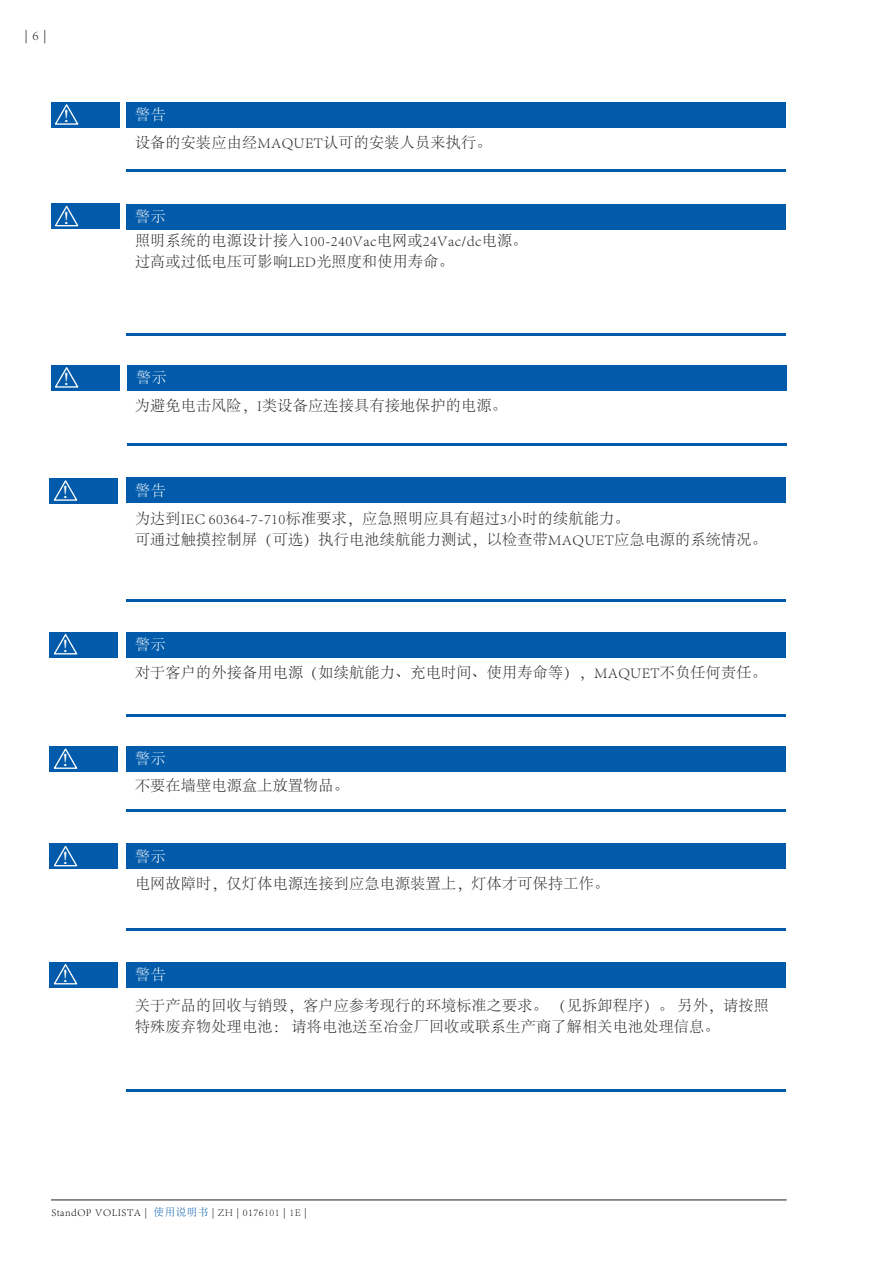
<style>
.page{position:relative;width:893px;height:1263px;background:#fff}
.page>*{position:absolute;margin:0;border:0;box-sizing:border-box;transform-origin:0 0}
.t1{font:17.4px "Georgia";color:#fff}
.WARNING-roman_10_14p{font:300 15px/21px "Adobe Song Std";letter-spacing:.02em;color:#231f20}
.HEADLINE02_10_14pt_g{font:300 15px "Adobe Song Std";letter-spacing:.05em;color:#fff}
.t2{font:300 13.5px "Adobe Song Std";color:#231f20}
.t3{font:300 10.5px "Adobe Song Std";letter-spacing:.05em;color:#000}
.s1{color:#231f20}
.s2{color:#015aaa}
</style>
<div class="page">
<hr style="left:51px;top:1199px;width:736px;height:1px;background:#231f20">
<div style="left:126px;top:204px;width:660px;height:25px;background:#015aaa"></div>
<div style="left:51px;top:204px;width:68px;height:25px;background:#015aaa"></div>
<svg style="left:55px;top:206px;width:23px;height:21px"></svg>
<hr style="left:126px;top:334px;width:660px;height:2px;background:#015aaa">
<div style="left:126px;top:102px;width:660px;height:26px;background:#015aaa"></div>
<div style="left:51px;top:102px;width:68px;height:26px;background:#015aaa"></div>
<svg style="left:55px;top:104px;width:23px;height:21px"></svg>
<hr style="left:126px;top:170px;width:660px;height:2px;background:#015aaa">
<div style="left:128px;top:365px;width:659px;height:25px;background:#015aaa"></div>
<div style="left:51px;top:365px;width:68px;height:25px;background:#015aaa"></div>
<svg style="left:55px;top:367px;width:23px;height:21px"></svg>
<hr style="left:128px;top:444px;width:659px;height:2px;background:#015aaa">
<div style="left:126px;top:478px;width:660px;height:25px;background:#015aaa"></div>
<div style="left:50px;top:478px;width:68px;height:26px;background:#015aaa"></div>
<svg style="left:54px;top:480px;width:23px;height:21px"></svg>
<div style="left:126px;top:632px;width:660px;height:25px;background:#015aaa"></div>
<div style="left:50px;top:632px;width:68px;height:25px;background:#015aaa"></div>
<svg style="left:54px;top:634px;width:23px;height:21px"></svg>
<hr style="left:126px;top:600px;width:660px;height:2px;background:#015aaa">
<hr style="left:126px;top:714px;width:660px;height:2px;background:#015aaa">
<div style="left:126px;top:746px;width:660px;height:26px;background:#015aaa"></div>
<div style="left:50px;top:746px;width:68px;height:26px;background:#015aaa"></div>
<svg style="left:54px;top:748px;width:23px;height:21px"></svg>
<hr style="left:126px;top:810px;width:660px;height:2px;background:#015aaa">
<div style="left:126px;top:844px;width:660px;height:25px;background:#015aaa"></div>
<div style="left:50px;top:844px;width:68px;height:25px;background:#015aaa"></div>
<svg style="left:54px;top:846px;width:23px;height:21px"></svg>
<hr style="left:126px;top:928px;width:660px;height:2px;background:#015aaa">
<div style="left:126px;top:962px;width:660px;height:25px;background:#015aaa"></div>
<div style="left:50px;top:962px;width:68px;height:25px;background:#015aaa"></div>
<svg style="left:54px;top:964px;width:23px;height:21px"></svg>
<hr style="left:126px;top:1090px;width:660px;height:2px;background:#015aaa">
<p class="t2" style="left:24px;top:28px;width:24px">| 6 |</p>
<p class="t1" style="left:63px;top:106px;width:7px">!</p>
<p class="HEADLINE02_10_14pt_g" style="left:135px;top:106px;width:32px">警告</p>
<p class="WARNING-roman_10_14p" style="left:135px;top:132px;width:358px">设备的安装应由经MAQUET认可的安装人员来执行。</p>
<p class="t1" style="left:63px;top:208px;width:7px">!</p>
<p class="HEADLINE02_10_14pt_g" style="left:135px;top:208px;width:32px">警示</p>
<p class="WARNING-roman_10_14p" style="left:135px;top:231px;width:394px">照明系统的电源设计接入100-240Vac电网或24Vac/dc电源。</p>
<p class="WARNING-roman_10_14p" style="left:135px;top:252px;width:320px">过高或过低电压可影响LED光照度和使用寿命。</p>
<p class="t1" style="left:63px;top:369px;width:7px">!</p>
<p class="HEADLINE02_10_14pt_g" style="left:136px;top:369px;width:32px">警示</p>
<p class="WARNING-roman_10_14p" style="left:135px;top:395px;width:373px">为避免电击风险，I类设备应连接具有接地保护的电源。</p>
<p class="t1" style="left:62px;top:482px;width:7px">!</p>
<p class="HEADLINE02_10_14pt_g" style="left:135px;top:482px;width:32px">警告</p>
<p class="WARNING-roman_10_14p" style="left:135px;top:508px;width:496px">为达到IEC 60364-7-710标准要求，应急照明应具有超过3小时的续航能力。</p>
<p class="WARNING-roman_10_14p" style="left:135px;top:529px;width:633px">可通过触摸控制屏（可选）执行电池续航能力测试，以检查带MAQUET应急电源的系统情况。</p>
<p class="t1" style="left:62px;top:636px;width:7px">!</p>
<p class="HEADLINE02_10_14pt_g" style="left:135px;top:636px;width:32px">警示</p>
<p class="WARNING-roman_10_14p" style="left:135px;top:662px;width:633px">对于客户的外接备用电源（如续航能力、充电时间、使用寿命等），MAQUET不负任何责任。</p>
<p class="t1" style="left:62px;top:751px;width:7px">!</p>
<p class="HEADLINE02_10_14pt_g" style="left:135px;top:751px;width:32px">警示</p>
<p class="WARNING-roman_10_14p" style="left:135px;top:776px;width:215px">不要在墙壁电源盒上放置物品。</p>
<p class="t1" style="left:62px;top:848px;width:7px">!</p>
<p class="HEADLINE02_10_14pt_g" style="left:135px;top:848px;width:32px">警示</p>
<p class="WARNING-roman_10_14p" style="left:135px;top:873px;width:476px">电网故障时，仅灯体电源连接到应急电源装置上，灯体才可保持工作。</p>
<p class="t1" style="left:62px;top:966px;width:7px">!</p>
<p class="HEADLINE02_10_14pt_g" style="left:135px;top:966px;width:32px">警告</p>
<p class="WARNING-roman_10_14p" style="left:135px;top:996px;width:635px">关于产品的回收与销毁，客户应参考现行的环境标准之要求。 （见拆卸程序）。 另外，请按照特殊废弃物处理电池： 请将电池送至冶金厂回收或联系生产商了解相关电池处理信息。</p>
<p class="t3" style="left:51px;top:1207px;width:257px">StandOP VOLISTA <span class="s1">|</span> <span class="s2">使用说明书</span> <span class="s1">| ZH |</span> 0176<span class="s1">101 | 1E |</span></p>
</div>
